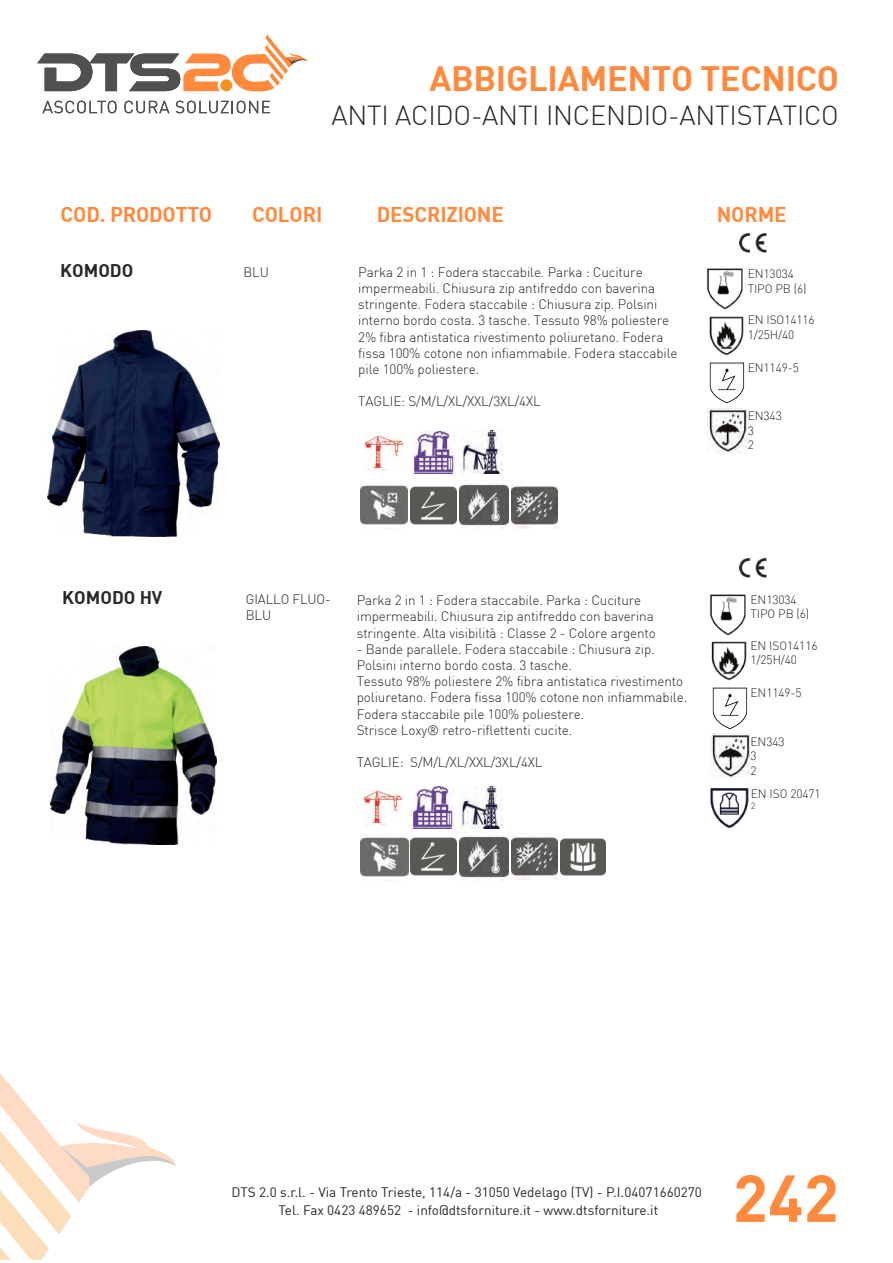
<style>
.page{position:relative;width:893px;height:1263px;background:#fff}
.page>*{position:absolute;margin:0;border:0;box-sizing:border-box;transform-origin:0 0}
.t1{font:700 65.25px "DIN";color:#ff893d}
.t2{font:700 34.5px "DIN";letter-spacing:-.01em;color:#ff893d}
.t3{font:300 27px "DIN";letter-spacing:-.01em;color:#252623}
.t4{font:700 21px "DIN";letter-spacing:-.01em;color:#ff893d}
.t5{font:700 18px "DIN";color:#262824}
.t6{font:300 13.5px/16.2px "DIN";letter-spacing:-.01em;color:#252623}
.t7{font:13.5px/18px "DIN";color:#262824;text-align:center}
.t8{font:300 12px/14.4px "DIN";letter-spacing:-.01em;color:#252623}
.t9{font:300 9px "DIN";color:#252623}
</style>
<div class="page">
<svg style="left:43px;top:101px;width:73px;height:12px"></svg>
<svg style="left:124px;top:101px;width:45px;height:12px"></svg>
<svg style="left:176px;top:101px;width:94px;height:12px"></svg>
<svg style="left:37px;top:34px;width:270px;height:57px"></svg>
<svg style="left:0;top:1073px;width:176px;height:187px"></svg>
<img style="left:739px;top:233px;width:28px;height:20px">
<img style="left:739px;top:558px;width:28px;height:20px">
<img style="left:512px;top:482px;width:45px;height:46px">
<img style="left:707px;top:268px;width:36px;height:42px">
<img style="left:709px;top:362px;width:36px;height:41px">
<img style="left:709px;top:316px;width:34px;height:39px">
<img style="left:708px;top:408px;width:38px;height:44px">
<img style="left:710px;top:594px;width:36px;height:42px">
<img style="left:712px;top:687px;width:36px;height:42px">
<img style="left:711px;top:641px;width:35px;height:40px">
<img style="left:711px;top:734px;width:38px;height:43px">
<img style="left:710px;top:789px;width:39px;height:39px">
<img style="left:360px;top:484px;width:48px;height:45px">
<img style="left:410px;top:486px;width:46px;height:39px">
<img style="left:459px;top:483px;width:49px;height:47px">
<img style="left:412px;top:431px;width:42px;height:42px">
<img style="left:365px;top:433px;width:38px;height:38px">
<img style="left:460px;top:431px;width:43px;height:42px">
<img style="left:411px;top:786px;width:42px;height:42px">
<img style="left:364px;top:788px;width:38px;height:38px">
<img style="left:459px;top:786px;width:43px;height:42px">
<img style="left:512px;top:836px;width:46px;height:43px">
<img style="left:361px;top:836px;width:47px;height:41px">
<img style="left:410px;top:837px;width:47px;height:39px">
<img style="left:460px;top:832px;width:48px;height:49px">
<img style="left:561px;top:838px;width:44px;height:38px">
<img style="left:48px;top:331px;width:171px;height:205px">
<img style="left:50px;top:647px;width:167px;height:198px">
<h2 class="t2" style="left:429px;top:56px;width:411px">ABBIGLIAMENTO TECNICO</h2>
<h3 class="t3" style="left:331px;top:99px;width:509px">ANTI ACIDO-ANTI INCENDIO-ANTISTATICO</h3>
<h3 class="t4" style="left:61px;top:201px;width:153px">COD. PRODOTTO</h3>
<h3 class="t4" style="left:252px;top:201px;width:72px">COLORI</h3>
<h3 class="t4" style="left:377px;top:201px;width:129px">DESCRIZIONE</h3>
<h3 class="t4" style="left:717px;top:201px;width:71px">NORME</h3>
<h3 class="t5" style="left:60px;top:258px;width:75px">KOMODO</h3>
<p class="t6" style="left:243px;top:264px;width:27px">BLU</p>
<p class="t6" style="left:358px;top:264px;width:321px">Parka 2 in 1 : Fodera staccabile. Parka : Cuciture impermeabili. Chiusura zip antifreddo con baverina stringente. Fodera staccabile : Chiusura zip. Polsini interno bordo costa. 3 tasche. Tessuto 98% poliestere 2% fibra antistatica rivestimento poliuretano. Fodera fissa 100% cotone non infiammabile. Fodera staccabile pile 100% poliestere.</p>
<p class="t6" style="left:358px;top:393px;width:184px">TAGLIE: S/M/L/XL/XXL/3XL/4XL</p>
<h3 class="t5" style="left:62px;top:585px;width:102px">KOMODO HV</h3>
<p class="t6" style="left:246px;top:590px;width:86px">GIALLO FLUO-<br>BLU</p>
<p class="t6" style="left:357px;top:592px;width:301px">Parka 2 in 1 : Fodera staccabile. Parka : Cuciture impermeabili. Chiusura zip antifreddo con baverina stringente. Alta visibilità : Classe 2 - Colore argento</p>
<p class="t6" style="left:357px;top:641px;width:332px">- Bande parallele. Fodera staccabile : Chiusura zip.<br>Polsini interno bordo costa. 3 tasche.<br>Tessuto 98% poliestere 2% fibra antistatica rivestimento poliuretano. Fodera fissa 100% cotone non infiammabile.<br>Fodera staccabile pile 100% poliestere.<br>Strisce Loxy® retro-riflettenti cucite.</p>
<p class="t6" style="left:357px;top:754px;width:187px">TAGLIE: S/M/L/XL/XXL/3XL/4XL</p>
<p class="t8" style="left:748px;top:267px;width:60px">EN13034<br>TIPO PB (6)</p>
<p class="t8" style="left:748px;top:313px;width:69px">EN ISO14116<br>1/25H/40</p>
<p class="t8" style="left:748px;top:360px;width:53px">EN1149-5</p>
<p class="t8" style="left:748px;top:409px;width:36px">EN343<br>3<br>2</p>
<p class="t8" style="left:750px;top:592px;width:60px">EN13034<br>TIPO PB (6)</p>
<p class="t8" style="left:750px;top:638px;width:69px">EN ISO14116<br>1/25H/40</p>
<p class="t8" style="left:750px;top:686px;width:53px">EN1149-5</p>
<p class="t8" style="left:750px;top:734px;width:36px">EN343<br>3<br>2</p>
<p class="t8" style="left:751px;top:786px;width:71px">EN ISO 20471</p>
<p class="t9" style="left:751px;top:800px;width:6px">2</p>
<p class="t7" style="left:232px;top:1183px;width:472px">DTS 2.0 s.r.l. - Via Trento Trieste, 114/a - 31050 Vedelago (TV) - P.I. 04071660270<br>Tel. Fax 0423 489652 - info@dtsforniture.it - www.dtsforniture.it</p>
<h1 class="t1" style="left:733px;top:1155px;width:108px">242</h1>
</div>
